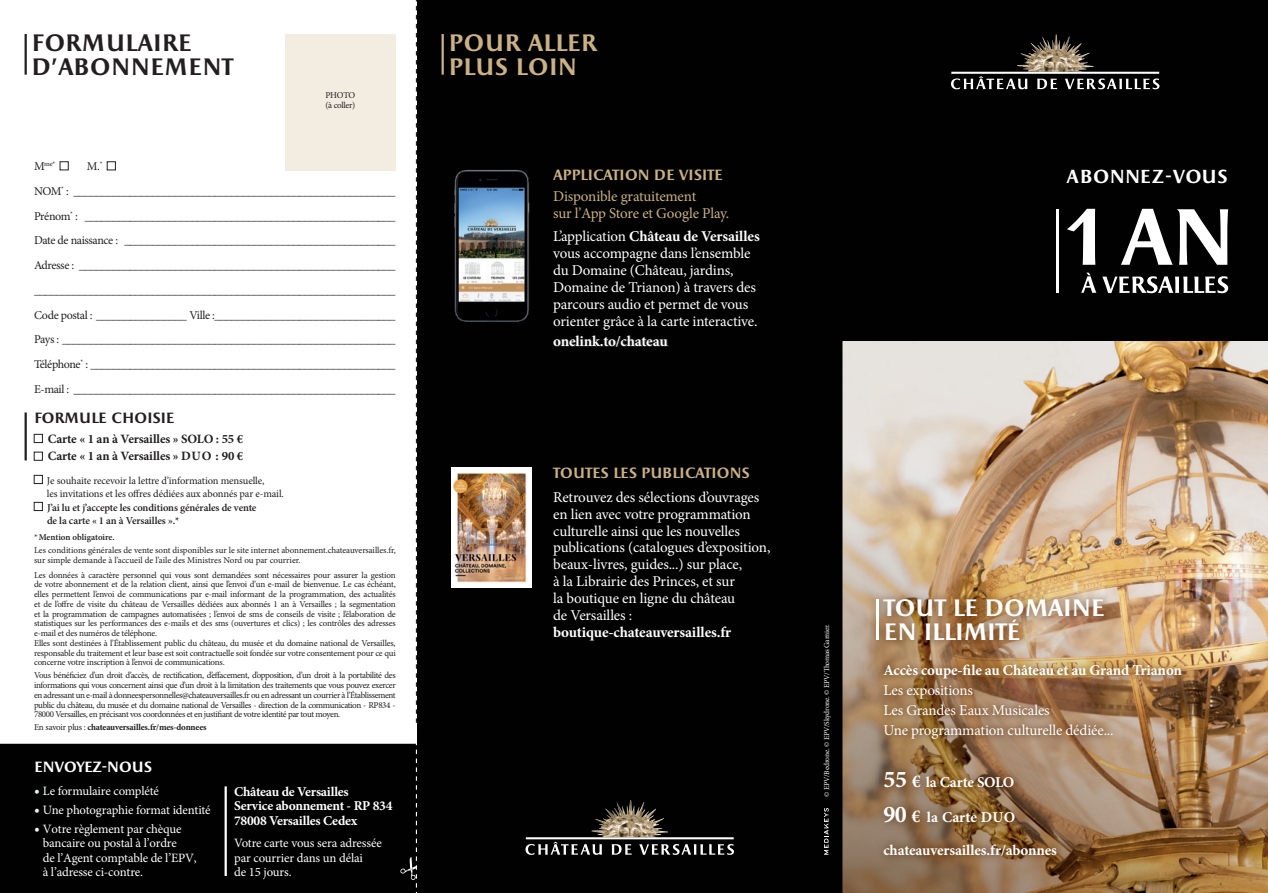
<style>
.page{position:relative;width:1268px;height:893px;background:#fff}
.page>*{position:absolute;margin:0;border:0;box-sizing:border-box;transform-origin:0 0}
.t1{font:700 24px/24px "Apollon";letter-spacing:-.03em;color:#fff}
.t2{font:700 24px/24px "Apollon";letter-spacing:-.015em;color:#231f20}
.t3{font:700 24px/24px "Apollon";letter-spacing:-.015em;color:#cab186}
.t4{font:700 19.05px "Apollon";letter-spacing:-.015em;color:#fff}
.t5{font:15px/16.8px "Minion Pro";letter-spacing:-.01em;color:#fff}
.t6{font:700 15px "Minion Pro";letter-spacing:-.01em;color:#fff}
.t7{font:15px/16.8px "Minion Pro";letter-spacing:-.015em;color:#cab186}
.t8{font:700 15px "Apollon";letter-spacing:-.03em;color:#cab186}
.t9{font:700 15px "Apollon";letter-spacing:-.03em;color:#231f20}
.t10{font:700 15px "Minion Pro";letter-spacing:.01em;color:#fff}
.t11{font:700 15px "Apollon";letter-spacing:-.03em;color:#fff}
.t12{font:700 13.5px/14.2px "Minion Pro";letter-spacing:-.02em;color:#fff}
.t13{font:12.75px/14.2px "Minion Pro";letter-spacing:-.015em;color:#fff}
.t14{font:700 12.75px/17.7px "Minion Pro";letter-spacing:-.01em;color:#231f20}
.t15{font:12px/24.8px "Minion Pro";letter-spacing:-.035em;color:#231f20}
.t16{font:10.5px/13.5px "Minion Pro";letter-spacing:-.01em;color:#231f20}
.t17{font:600 10.5px/13.5px "Minion Pro";letter-spacing:-.01em;color:#231f20}
.t18{font:9px/9.8px "Minion Pro";letter-spacing:-.02em;color:#231f20}
.t19{font:700 9px "Minion Pro";letter-spacing:-.02em;color:#231f20}
.t20{font:7.5px "Minion Pro";letter-spacing:-.02em;color:#fff}
.t21{font:7.05px "Minion Pro";color:#231f20}
.s1{font-size:12px}
.s2{font-weight:700}
.s3{font-weight:600}
.s4{font-weight:400}
.s5{font-size:24px}
.s6{font-size:18px}
.s7{font-size:15px;color:#e5f4f6}
</style>
<div class="page">
<img style="left:842px;top:340px;width:425px;height:25px">
<img style="left:842px;top:365px;width:425px;height:528px">
<div style="left:0;top:744px;width:400px;height:149px;background:#010101"></div>
<div style="left:417px;top:0;width:425px;height:893px;background:#010101"></div>
<div style="left:842px;top:0;width:425px;height:340px;background:#010101"></div>
<hr style="left:224px;top:786px;width:3px;height:90px;background:#fff">
<div style="left:875px;top:836px;width:190px;height:28px;background:#633814;opacity:.75"></div>
<img style="left:1016px;top:35px;width:77px;height:37px">
<svg style="left:951px;top:72px;width:208px;height:17px"></svg>
<img style="left:591px;top:801px;width:77px;height:36px">
<svg style="left:525px;top:837px;width:208px;height:18px;background:#505050"></svg>
<div style="left:285px;top:34px;width:110px;height:136px;background:#f2ece1"></div>
<hr style="left:25px;top:34px;width:2px;height:41px;background:#231f20">
<hr style="left:441px;top:34px;width:2px;height:41px;background:#cab186">
<div style="left:34px;top:434px;width:9px;height:9px;border:1px solid #231f20"></div>
<div style="left:34px;top:452px;width:9px;height:8px;border:1px solid #231f20"></div>
<hr style="left:25px;top:412px;width:2px;height:48px;background:#231f20">
<img style="left:441px;top:159px;width:97px;height:169px">
<img style="left:451px;top:468px;width:80px;height:119px">
<svg style="left:400px;top:0;width:17px;height:893px"></svg>
<div style="left:34px;top:475px;width:9px;height:9px;border:1px solid #231f20"></div>
<div style="left:34px;top:502px;width:9px;height:9px;border:1px solid #231f20"></div>
<svg style="left:823px;top:808px;width:5px;height:47px"></svg>
<div style="left:553px;top:335px;width:116px;height:13px;background:#231f20;opacity:.75"></div>
<hr style="left:1055px;top:209px;width:3px;height:84px;background:#fff">
<svg style="left:1067px;top:209px;width:28px;height:56px"></svg>
<svg style="left:1121px;top:209px;width:106px;height:56px"></svg>
<svg style="left:1081px;top:273px;width:15px;height:20px"></svg>
<svg style="left:1102px;top:276px;width:125px;height:17px"></svg>
<div style="left:874px;top:591px;width:238px;height:59px;background:#633814;opacity:.36"></div>
<div style="left:867px;top:591px;width:21px;height:58px;background:#633814;opacity:.75"></div>
<hr style="left:875px;top:600px;width:3px;height:40px;background:#fff">
<div style="left:876px;top:657px;width:314px;height:90px;background:#633814;opacity:.75"></div>
<div style="left:876px;top:764px;width:146px;height:33px;background:#633814;opacity:.75"></div>
<div style="left:876px;top:799px;width:148px;height:33px;background:#633814;opacity:.75"></div>
<h1 class="t2" style="left:32px;top:32px;width:203px">FORMULAIRE<br>D’ABONNEMENT</h1>
<h1 class="t3" style="left:448px;top:32px;width:150px">POUR ALLER<br>PLUS LOIN</h1>
<p class="t18" style="left:325px;top:91px;width:31px">PHOTO (à coller)</p>
<p class="t15" style="left:34px;top:154px;width:363px;text-indent:53px">M.<sup>*<br></sup>NOM<sup>*</sup> : _________________________________________________________ Prénom<sup>*</sup> : _______________________________________________________ Date de naissance : ________________________________________________ Adresse : ________________________________________________________ ________________________________________________________________ Code postal : ________________ Ville :________________________________ Pays : ___________________________________________________________ Téléphone<sup>*</sup> : ______________________________________________________ E-mail : _________________________________________________________</p>
<p class="t21" style="left:34px;top:159px;width:23px"><span class="s1">M</span>me*</p>
<h3 class="t9" style="left:34px;top:409px;width:142px">FORMULE CHOISIE</h3>
<h3 class="t14" style="left:48px;top:430px;width:197px">Carte « 1 an à Versailles » SOLO : 55 €<br>Carte « 1 an à Versailles » DUO : 90 €</h3>
<h3 class="t8" style="left:553px;top:167px;width:171px">APPLICATION DE VISITE</h3>
<h3 class="t7" style="left:553px;top:188px;width:178px">Disponible gratuitement<br>sur l’App Store et Google Play.</h3>
<h3 class="t5" style="left:553px;top:228px;width:208px">L’application <span class="s2">Château de Versailles </span>vous accompagne dans l’ensemble du Domaine (Château, jardins, Domaine de Trianon) à travers des parcours audio et permet de vous orienter grâce à la carte interactive.</h3>
<h3 class="t6" style="left:553px;top:330px;width:116px">onelink.to/chateau</h3>
<h2 class="t4" style="left:1066px;top:166px;width:163px">ABONNEZ-VOUS</h2>
<h3 class="t8" style="left:553px;top:465px;width:198px">TOUTES LES PUBLICATIONS</h3>
<p class="t16" style="left:47px;top:474px;width:238px">Je souhaite recevoir la lettre d’information mensuelle,<br>les invitations et les offres dédiées aux abonnés par e-mail.</p>
<p class="t17" style="left:47px;top:500px;width:211px">J’ai lu et j’accepte les conditions générales de vente de la carte « 1 an à Versailles ».*</p>
<p class="t18" style="left:34px;top:531px;width:363px;line-height:12.9px">*<span class="s3">Mention obligatoire.<br></span>Les conditions générales de vente sont disponibles sur le site internet abonnement.chateauversailles.fr,</p>
<p class="t18" style="left:34px;top:553px;width:363px;line-height:14.7px">sur simple demande à l’accueil de l’aile des Ministres Nord ou par courrier.<br>Les données à caractère personnel qui vous sont demandées sont nécessaires pour assurer la gestion</p>
<p class="t18" style="left:34px;top:580px;width:363px">de votre abonnement et de la relation client, ainsi que l’envoi d’un e-mail de bienvenue. Le cas échéant, elles permettent l’envoi de communications par e-mail informant de la programmation, des actualités et de l’offre de visite du château de Versailles dédiées aux abonnés 1 an à Versailles ; la segmentation et la programmation de campagnes automatisées ; l’envoi de sms de conseils de visite ; l’élaboration de statistiques sur les performances des e-mails et des sms (ouvertures et clics) ; les contrôles des adresses e-mail et des numéros de téléphone.<br>Elles sont destinées à l’Établissement public du château, du musée et du domaine national de Versailles, responsable du traitement et leur base est soit contractuelle soit fondée sur votre consentement pour ce qui concerne votre inscription à l’envoi de communications.</p>
<p class="t18" style="left:34px;top:671px;width:363px;text-align:justify">Vous bénéficiez d’un droit d’accès, de rectification, d’effacement, d’opposition, d’un droit à la portabilité des informations qui vous concernent ainsi que d’un droit à la limitation des traitements que vous pouvez exercer en adressant un e-mail à donneespersonnelles@chateauversailles.fr ou en adressant un courrier à l’Établissement public du château, du musée et du domaine national de Versailles - direction de la communication - RP834 - 78000 Versailles, en précisant vos coordonnées et en justifiant de votre identité par tout moyen.</p>
<p class="t19" style="left:34px;top:721px;width:174px"><span class="s4">En savoir plus :</span> chateauversailles.fr/mes-donnees</p>
<p class="t5" style="left:553px;top:489px;width:219px">Retrouvez des sélections d’ouvrages en lien avec votre programmation culturelle ainsi que les nouvelles publications (catalogues d’exposition, beaux-livres, guides...) sur place,<br>à la Librairie des Princes, et sur<br>la boutique en ligne du château<br>de Versailles :</p>
<h3 class="t6" style="left:553px;top:621px;width:180px">boutique-chateauversailles.fr</h3>
<h1 class="t1" style="left:883px;top:598px;width:223px">TOUT LE DOMAINE<br>EN ILLIMITÉ</h1>
<h3 class="t6" style="left:883px;top:660px;width:300px">Accès coupe-file au Château et au Grand Trianon</h3>
<h3 class="t5" style="left:883px;top:681px;width:232px;line-height:19.6px">Les expositions<br>Les Grandes Eaux Musicales<br>Une programmation culturelle dédiée...</h3>
<h3 class="t6" style="left:883px;top:772px;width:132px"><span class="s5">55</span> <span class="s6">€</span> la Carte SOLO</h3>
<h3 class="t10" style="left:883px;top:807px;width:133px"><span class="s5">90</span> <span class="s6">€</span> la Carte DUO</h3>
<p class="t20" style="left:821px;top:797px;width:174px;rotate:-90deg">© EPV/Bedrone. © EPV/Skydrone. © EPV/Thomas Garnier.</p>
<h3 class="t11" style="left:34px;top:758px;width:120px">ENVOYEZ-NOUS</h3>
<h3 class="t13" style="left:34px;top:784px;width:126px"><span class="s7">•</span> Le formulaire complété</h3>
<h3 class="t13" style="left:34px;top:803px;width:178px"><span class="s7">•</span> Une photographie format identité</h3>
<h3 class="t13" style="left:43px;top:822px;width:155px;text-indent:-9px"><span class="s7">•</span> Votre règlement par chèque bancaire ou postal à l’ordre<br>de l’Agent comptable de l’EPV, à l’adresse ci-contre.</h3>
<h3 class="t12" style="left:234px;top:785px;width:160px">Château de Versailles<br>Service abonnement - RP 834<br>78008 Versailles Cedex</h3>
<h3 class="t13" style="left:234px;top:836px;width:149px">Votre carte vous sera adressée par courrier dans un délai<br>de 15 jours.</h3>
<h3 class="t6" style="left:883px;top:839px;width:175px">chateauversailles.fr/abonnes</h3>
</div>
